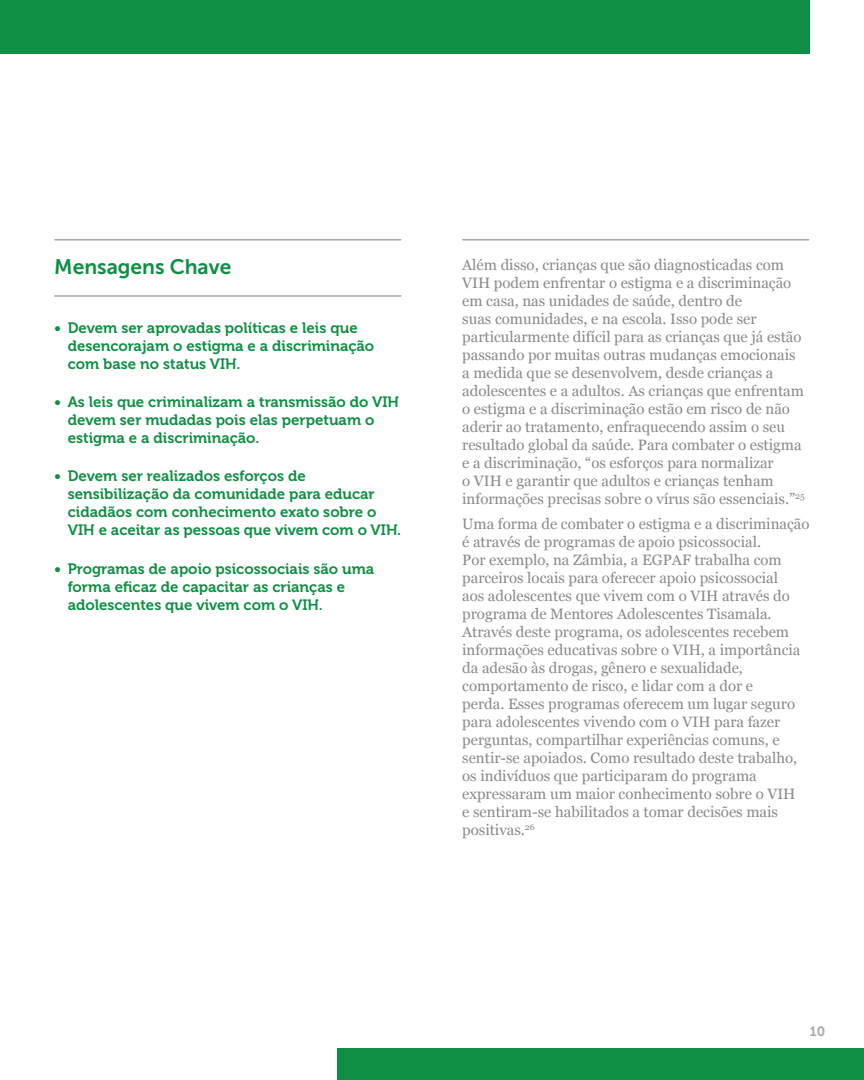
<style>
.page{position:relative;width:864px;height:1080px;background:#fff}
.page>*{position:absolute;margin:0;border:0;box-sizing:border-box;transform-origin:0 0}
.SubjectSub{font:21px "Museo Sans 700";color:#0f8f44}
.body{font:15px/18px "Georgia";color:#87898c}
.t1{font:15px/18px "Museo 700";color:#0f8f44}
.PullQuote{font:13.5px "Museo Sans 700";color:#a6a8ab}
</style>
<div class="page">
<div style="left:0;top:0;width:809px;height:53px;background:#0f8f44"></div>
<div style="left:338px;top:1048px;width:526px;height:32px;background:#0f8f44"></div>
<hr style="left:462px;top:239px;width:347px;height:2px;background:#a6a8ab">
<hr style="left:54px;top:239px;width:347px;height:2px;background:#a6a8ab">
<hr style="left:54px;top:295px;width:347px;height:2px;background:#a6a8ab">
<p class="SubjectSub" style="left:54px;top:255px;width:179px">Mensagens Chave</p>
<p class="t1" style="left:68px;top:319px;width:308px;text-indent:-14px">• Devem ser aprovadas políticas e leis que desencorajam o estigma e a discriminação com base no status VIH.</p>
<p class="t1" style="left:68px;top:393px;width:333px;text-indent:-14px">• As leis que criminalizam a transmissão do VIH devem ser mudadas pois elas perpetuam o estigma e a discriminação.</p>
<p class="t1" style="left:68px;top:467px;width:335px;text-indent:-14px">• Devem ser realizados esforços de sensibilização da comunidade para educar cidadãos com conhecimento exato sobre o VIH e aceitar as pessoas que vivem com o VIH.</p>
<p class="t1" style="left:68px;top:560px;width:308px;text-indent:-14px">• Programas de apoio psicossociais são uma forma eficaz de capacitar as crianças e adolescentes que vivem com o VIH.</p>
<p class="body" style="left:462px;top:255px;width:344px">Além disso, crianças que são diagnosticadas com VIH podem enfrentar o estigma e a discriminação em casa, nas unidades de saúde, dentro de<br>suas comunidades, e na escola. Isso pode ser particularmente difícil para as crianças que já estão passando por muitas outras mudanças emocionais a medida que se desenvolvem, desde crianças a adolescentes e a adultos. As crianças que enfrentam o estigma e a discriminação estão em risco de não aderir ao tratamento, enfraquecendo assim o seu resultado global da saúde. Para combater o estigma e a discriminação, “os esforços para normalizar<br>o VIH e garantir que adultos e crianças tenham informações precisas sobre o vírus são essenciais.”<sup>25</sup></p>
<p class="body" style="left:462px;top:514px;width:349px">Uma forma de combater o estigma e a discriminação é através de programas de apoio psicossocial.<br>Por exemplo, na Zâmbia, a EGPAF trabalha com parceiros locais para oferecer apoio psicossocial<br>aos adolescentes que vivem com o VIH através do programa de Mentores Adolescentes Tisamala.<br>Através deste programa, os adolescentes recebem informações educativas sobre o VIH, a importância da adesão às drogas, gênero e sexualidade, comportamento de risco, e lidar com a dor e<br>perda. Esses programas oferecem um lugar seguro para adolescentes vivendo com o VIH para fazer perguntas, compartilhar experiências comuns, e sentir-se apoiados. Como resultado deste trabalho, os indivíduos que participaram do programa expressaram um maior conhecimento sobre o VIH<br>e sentiram-se habilitados a tomar decisões mais positivas.<sup>26</sup></p>
<p class="PullQuote" style="left:810px;top:1024px;width:17px">10</p>
</div>
